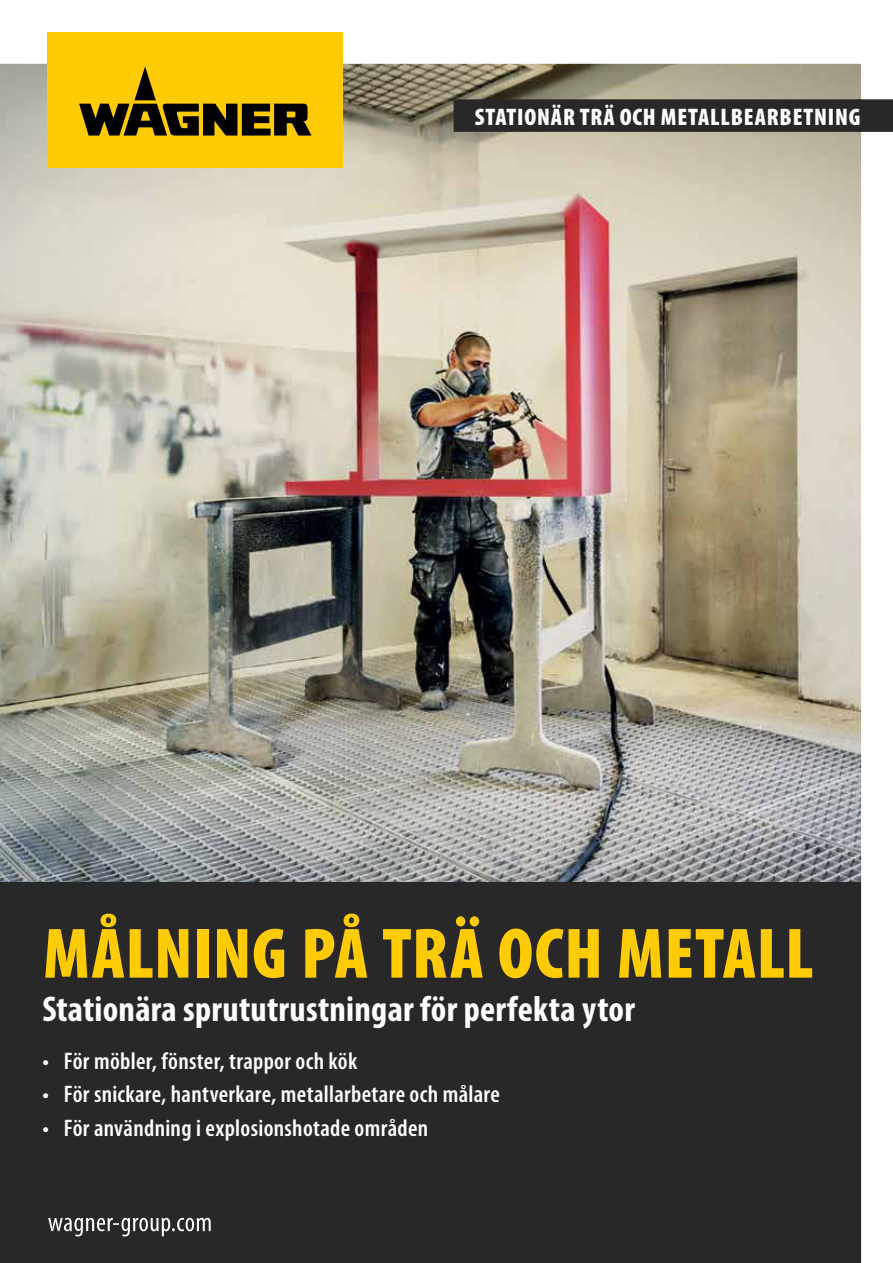
<style>
.page{position:relative;width:893px;height:1263px;background:#fff}
.page>*{position:absolute;margin:0;border:0;box-sizing:border-box;transform-origin:0 0}
.t1{font:900 condensed 72px "Myriad Pro";letter-spacing:.01em;color:#ffcb05}
.t2{font:700 condensed 36px "Myriad Pro";letter-spacing:.005em;color:#fff}
.t3{font:600 condensed 24px "Myriad Pro";letter-spacing:.015em;color:#fff}
.t4{font:900 condensed 24px "Myriad Pro";letter-spacing:.035em;color:#fff}
</style>
<div class="page">
<img style="left:0;top:32px;width:862px;height:1231px">
<div style="left:857px;top:99px;width:36px;height:33px;background:#292829"></div>
<div style="left:454px;top:99px;width:407px;height:33px;background:#292829"></div>
<div style="left:48px;top:32px;width:295px;height:135px;background:#ffcb05"></div>
<svg style="left:79px;top:66px;width:233px;height:70px"></svg>
<p class="t4" style="left:475px;top:101px;width:387px">STATIONÄR TRÄ OCH METALLBEARBETNING</p>
<h1 class="t1" style="left:43px;top:907px;width:772px">MÅLNING PÅ TRÄ OCH METALL</h1>
<h2 class="t2" style="left:43px;top:986px;width:594px">Stationära sprututrustningar för perfekta ytor</h2>
<p class="t3" style="left:43px;top:1046px;width:316px">• För möbler, fönster, trappor och kök</p>
<p class="t3" style="left:43px;top:1079px;width:459px">• För snickare, hantverkare, metallarbetare och målare</p>
<p class="t3" style="left:43px;top:1113px;width:387px">• För användning i explosionshotade områden</p>
</div>
